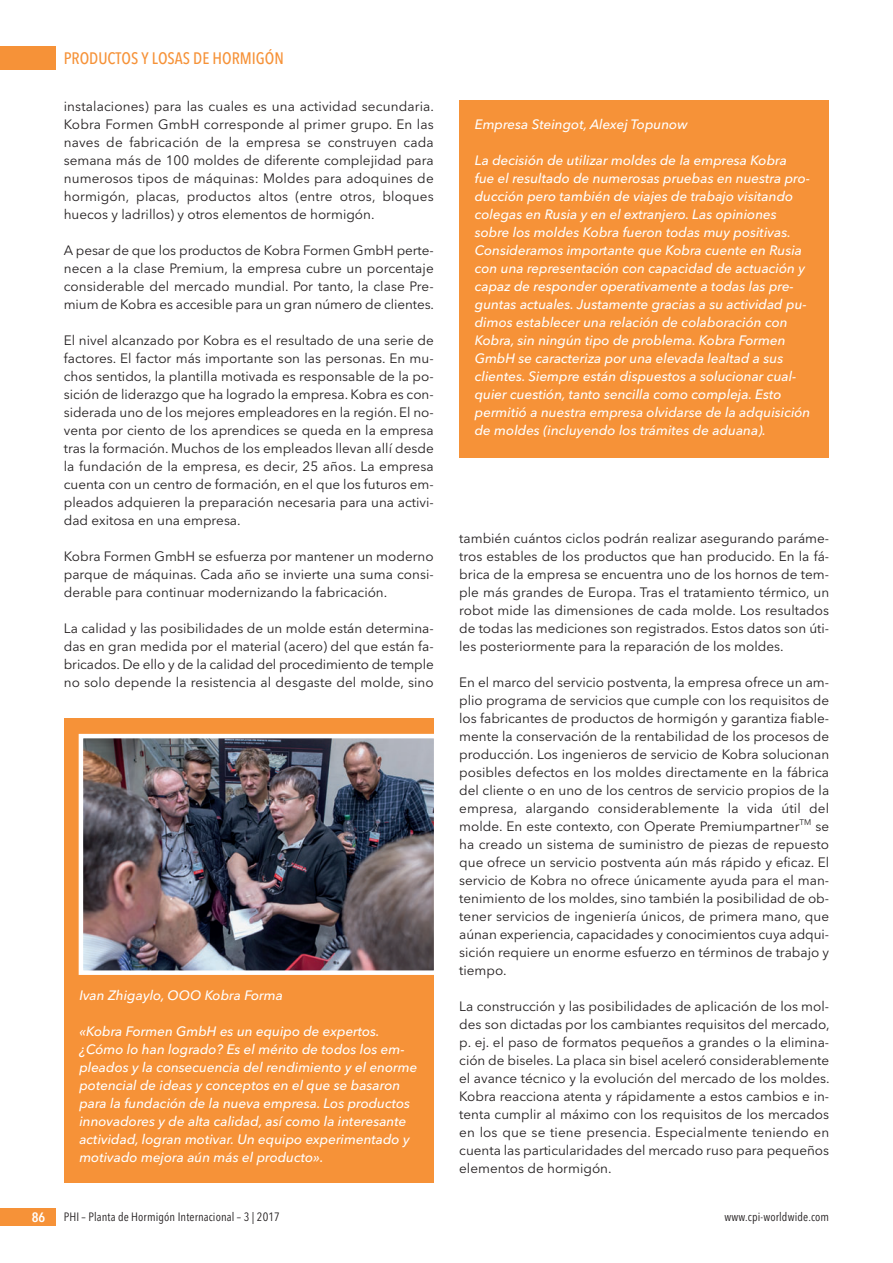
<style>
.page{position:relative;width:893px;height:1263px;background:#fff}
.page>*{position:absolute;margin:0;border:0;box-sizing:border-box;transform-origin:0 0}
.t1{font:500 16.5px "Avenir Next Condensed";color:#f69238}
.t2{font:13.5px/18px "Avenir Next";color:#231f20;text-align:justify}
.t3{font:italic 500 13.5px/18px "Avenir Next";color:#fff}
.t4{font:600 13.5px "Avenir Next Condensed";color:#fff}
.t5{font:12px "Avenir Next Condensed";letter-spacing:.01em;color:#231f20}
</style>
<div class="page">
<div style="left:0;top:47px;width:55px;height:23px;background:#f69238"></div>
<div style="left:0;top:1208px;width:55px;height:18px;background:#f69238"></div>
<div style="left:64px;top:718px;width:370px;height:464px;background:#f69238"></div>
<img style="left:84px;top:739px;width:349px;height:231px">
<div style="left:79px;top:734px;width:359px;height:241px;border:4px solid #fff"></div>
<div style="left:459px;top:100px;width:370px;height:358px;background:#f69238"></div>
<p class="t1" style="left:64px;top:51px;width:222px">PRODUCTOS Y LOSAS DE HORMIGÓN</p>
<p class="t2" style="left:64px;top:98px;width:372px">instalaciones) para las cuales es una actividad secundaria.<br>Kobra Formen GmbH corresponde al primer grupo. En las naves de fabricación de la empresa se construyen cada semana más de 100 moldes de diferente complejidad para numerosos tipos de máquinas: Moldes para adoquines de hormigón, placas, productos altos (entre otros, bloques huecos y ladrillos) y otros elementos de hormigón.</p>
<p class="t2" style="left:64px;top:242px;width:372px">A pesar de que los productos de Kobra Formen GmbH perte&shy;necen a la clase Premium, la empresa cubre un porcentaje considerable del mercado mundial. Por tanto, la clase Pre&shy;mium de Kobra es accesible para un gran número de clientes.</p>
<p class="t2" style="left:64px;top:332px;width:371px">El nivel alcanzado por Kobra es el resultado de una serie de factores. El factor más importante son las personas. En mu&shy;chos sentidos, la plantilla motivada es responsable de la po&shy;sición de liderazgo que ha logrado la empresa. Kobra es con&shy;siderada uno de los mejores empleadores en la región. El no&shy;venta por ciento de los aprendices se queda en la empresa tras la formación. Muchos de los empleados llevan allí desde la fundación de la empresa, es decir, 25 años. La empresa cuenta con un centro de formación, en el que los futuros em&shy;pleados adquieren la preparación necesaria para una activi&shy;dad exitosa en una empresa.</p>
<p class="t2" style="left:64px;top:548px;width:371px">Kobra Formen GmbH se esfuerza por mantener un moderno parque de máquinas. Cada año se invierte una suma consi&shy;derable para continuar modernizando la fabricación.</p>
<p class="t2" style="left:64px;top:620px;width:371px">La calidad y las posibilidades de un molde están determina&shy;das en gran medida por el material (acero) del que están fa&shy;bricados. De ello y de la calidad del procedimiento de temple no solo depende la resistencia al desgaste del molde, sino</p>
<p class="t3" style="left:79px;top:987px;width:205px">Ivan Zhigaylo, OOO Kobra Forma</p>
<p class="t3" style="left:79px;top:1023px;width:340px">«Kobra Formen GmbH es un equipo de expertos. ¿Cómo lo han logrado? Es el mérito de todos los em&shy;pleados y la consecuencia del rendimiento y el enorme potencial de ideas y conceptos en el que se basaron para la fundación de la nueva empresa. Los productos innovadores y de alta calidad, así como la interesante actividad, logran motivar. Un equipo experimentado y motivado mejora aún más el producto».</p>
<p class="t3" style="left:475px;top:116px;width:214px">Empresa Steingot, Alexej Topunow</p>
<p class="t3" style="left:475px;top:152px;width:337px">La decisión de utilizar moldes de la empresa Kobra<br>fue el resultado de numerosas pruebas en nuestra pro&shy;ducción pero también de viajes de trabajo visitando colegas en Rusia y en el extranjero. Las opiniones sobre los moldes Kobra fueron todas muy positivas.<br>Consideramos importante que Kobra cuente en Rusia con una representación con capacidad de actuación y capaz de responder operativamente a todas las pre&shy;guntas actuales. Justamente gracias a su actividad pu&shy;dimos establecer una relación de colaboración con Kobra, sin ningún tipo de problema. Kobra Formen GmbH se caracteriza por una elevada lealtad a sus clientes. Siempre están dispuestos a solucionar cual&shy;quier cuestión, tanto sencilla como compleja. Esto permitió a nuestra empresa olvidarse de la adquisición de moldes (incluyendo los trámites de aduana).</p>
<p class="t2" style="left:459px;top:530px;width:371px">también cuántos ciclos podrán realizar asegurando paráme&shy;tros estables de los productos que han producido. En la fá&shy;brica de la empresa se encuentra uno de los hornos de tem&shy;ple más grandes de Europa. Tras el tratamiento térmico, un robot mide las dimensiones de cada molde. Los resultados de todas las mediciones son registrados. Estos datos son úti&shy;les posteriormente para la reparación de los moldes.</p>
<p class="t2" style="left:459px;top:674px;width:371px">En el marco del servicio postventa, la empresa ofrece un am&shy;plio programa de servicios que cumple con los requisitos de los fabricantes de productos de hormigón y garantiza fiable&shy;mente la conservación de la rentabilidad de los procesos de producción. Los ingenieros de servicio de Kobra solucionan posibles defectos en los moldes directamente en la fábrica del cliente o en uno de los centros de servicio propios de la empresa, alargando considerablemente la vida útil del molde. En este contexto, con Operate Premiumpartner<sup>TM</sup> se ha creado un sistema de suministro de piezas de repuesto que ofrece un servicio postventa aún más rápido y eficaz. El servicio de Kobra no ofrece únicamente ayuda para el man&shy;tenimiento de los moldes, sino también la posibilidad de ob&shy;tener servicios de ingeniería únicos, de primera mano, que aúnan experiencia, capacidades y conocimientos cuya adqui&shy;sición requiere un enorme esfuerzo en términos de trabajo y tiempo.</p>
<p class="t2" style="left:459px;top:998px;width:372px">La construcción y las posibilidades de aplicación de los mol&shy;des son dictadas por los cambiantes requisitos del mercado, p. ej. el paso de formatos pequeños a grandes o la elimina&shy;ción de biseles. La placa sin bisel aceleró considerablemente el avance técnico y la evolución del mercado de los moldes.<br>Kobra reacciona atenta y rápidamente a estos cambios e in&shy;tenta cumplir al máximo con los requisitos de los mercados en los que se tiene presencia. Especialmente teniendo en cuenta las particularidades del mercado ruso para pequeños elementos de hormigón.</p>
<p class="t4" style="left:32px;top:1211px;width:15px">86</p>
<p class="t5" style="left:64px;top:1211px;width:218px">PHI – Planta de Hormigón Internacional – 3 | 2017</p>
<p class="t5" style="left:725px;top:1211px;width:106px">www.cpi-worldwide.com</p>
</div>
